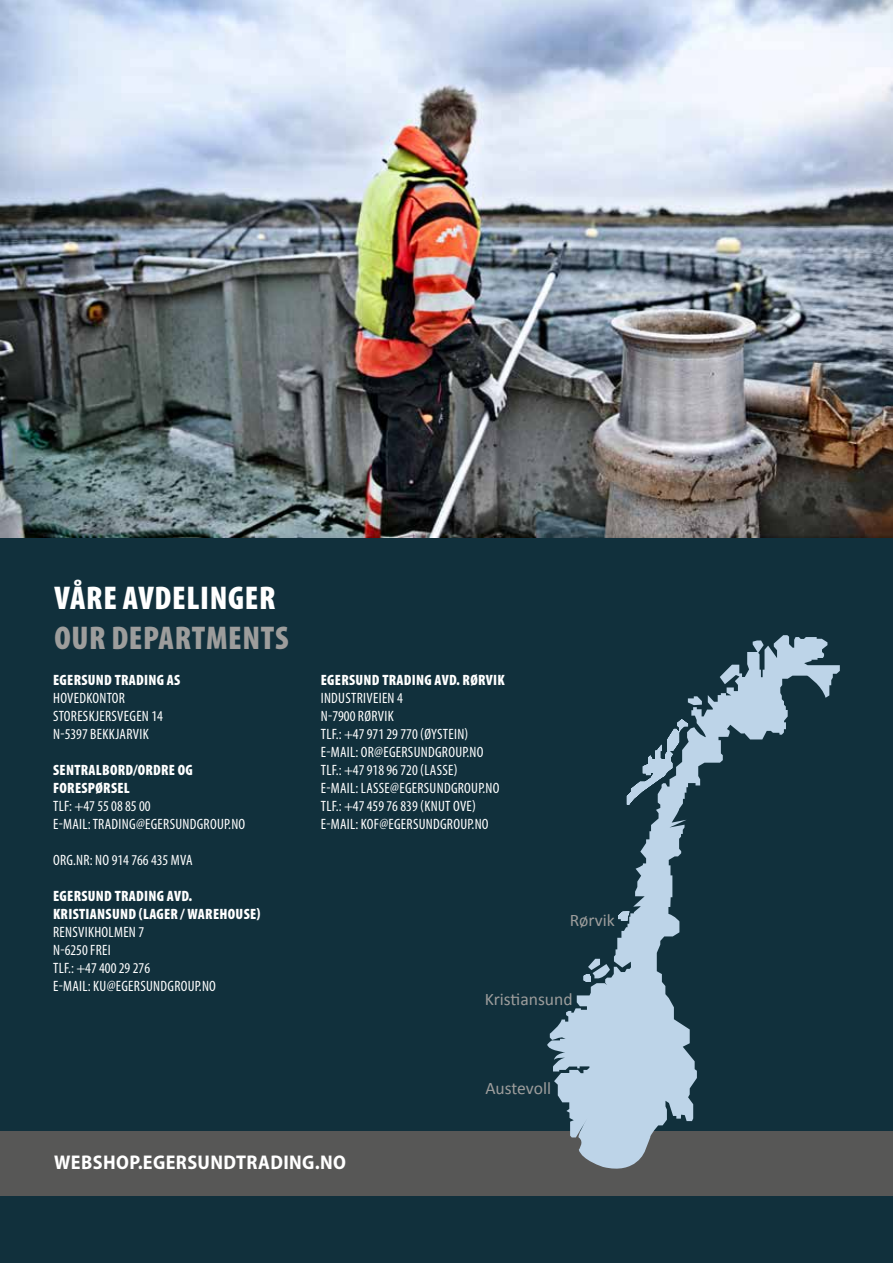
<style>
.page{position:relative;width:893px;height:1263px;background:#11303c}
.page>*{position:absolute;margin:0;border:0;box-sizing:border-box;transform-origin:0 0}
.t1{font:900 condensed 33px "Myriad Pro";letter-spacing:.02em;color:#fff}
.t2{font:900 condensed 33px "Myriad Pro";letter-spacing:.02em;color:#9d9d9c}
.t3{font:700 semi-condensed 19.8px "Myriad Pro";letter-spacing:.02em;color:#fff}
.t4{font:17.55px "Calibri";color:#9d9d9c}
.t5{font:condensed 15px/18px "Myriad Pro";letter-spacing:.02em;color:#fff}
.t6{font:900 condensed 15px/18px "Myriad Pro";letter-spacing:.02em;color:#fff}
.t7{font:condensed 15px "Myriad Pro";color:#fff}
</style>
<div class="page">
<img style="left:0;top:0;width:893px;height:537px">
<div style="left:0;top:1131px;width:893px;height:64px;background:#575756"></div>
<svg style="left:547px;top:635px;width:293px;height:534px"></svg>
<h1 class="t1" style="left:54px;top:577px;width:223px">VÅRE AVDELINGER</h1>
<h1 class="t2" style="left:54px;top:616px;width:236px">OUR DEPARTMENTS</h1>
<p class="t6" style="left:53px;top:670px;width:129px">EGERSUND TRADING AS</p>
<p class="t5" style="left:53px;top:688px;width:111px">HOVEDKONTOR<br>STORESKJERSVEGEN 14<br>N-5397 BEKKJARVIK</p>
<p class="t6" style="left:53px;top:760px;width:141px">SENTRALBORD/ORDRE OG<br>FORESPØRSEL</p>
<p class="t5" style="left:53px;top:796px;width:194px">TLF: +47 55 08 85 00<br>E-MAIL: TRADING@EGERSUNDGROUP.NO</p>
<p class="t7" style="left:53px;top:850px;width:141px">ORG.NR: NO 914 766 435 MVA</p>
<p class="t6" style="left:53px;top:886px;width:209px">EGERSUND TRADING AVD.<br>KRISTIANSUND (LAGER / WAREHOUSE)</p>
<p class="t5" style="left:53px;top:922px;width:164px">RENSVIKHOLMEN 7<br>N-6250 FREI<br>TLF.: +47 400 29 276<br>E-MAIL: KU@EGERSUNDGROUP.NO</p>
<p class="t6" style="left:321px;top:670px;width:185px">EGERSUND TRADING AVD. RØRVIK</p>
<p class="t5" style="left:321px;top:688px;width:180px">INDUSTRIVEIEN 4<br>N-7900 RØRVIK<br>TLF.: +47 971 29 770 (ØYSTEIN)<br>E-MAIL: OR@EGERSUNDGROUP.NO<br>TLF.: +47 918 96 720 (LASSE)<br>E-MAIL: LASSE@EGERSUNDGROUP.NO<br>TLF.: +47 459 76 839 (KNUT OVE)<br>E-MAIL: KOF@EGERSUNDGROUP.NO</p>
<p class="t4" style="left:570px;top:909px;width:46px">Rørvik</p>
<p class="t4" style="left:485px;top:988px;width:89px">Kristiansund</p>
<p class="t4" style="left:485px;top:1077px;width:67px">Austevoll</p>
<h2 class="t3" style="left:54px;top:1149px;width:293px">WEBSHOP.EGERSUNDTRADING.NO</h2>
</div>
